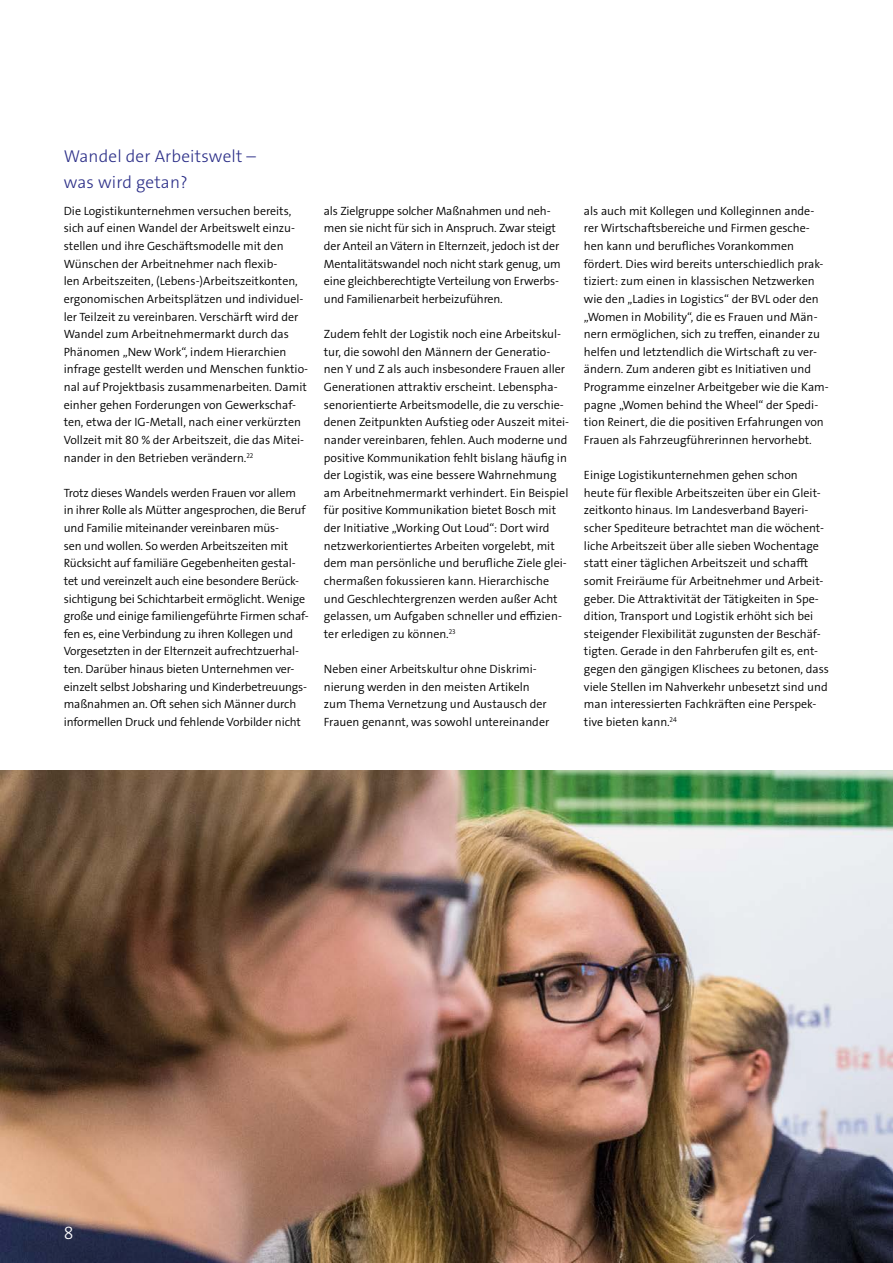
<style>
.page{position:relative;width:893px;height:1263px;background:#fff}
.page>*{position:absolute;margin:0;border:0;box-sizing:border-box;transform-origin:0 0}
.Seitenzahlen{font:18px "The Sans LP3 Lig";color:#fff}
.Unter-Überschrift_11{font:17.25px/26.4px "The Sans LP3 Lig";letter-spacing:.01em;color:#2c2f88}
.Norm_8_Text{font:12px/17.7px "The Sans LP4 Se Lig";color:#000}
</style>
<div class="page">
<img style="left:0;top:770px;width:893px;height:493px">
<p class="Unter-Überschrift_11" style="left:64px;top:143px;width:194px">Wandel der Arbeitswelt – was wird getan?</p>
<p class="Norm_8_Text" style="left:64px;top:202px;width:246px">Die Logistikunternehmen versuchen bereits, sich auf einen Wandel der Arbeitswelt einzu&shy;stellen und ihre Geschäftsmodelle mit den Wünschen der Arbeitnehmer nach flexib-<br>len Arbeitszeiten, (Lebens-)Arbeitszeitkonten, ergonomischen Arbeitsplätzen und individuel&shy;ler Teilzeit zu vereinbaren. Verschärft wird der Wandel zum Arbeitnehmermarkt durch das Phänomen „New Work“, indem Hierarchien infrage gestellt werden und Menschen funktio&shy;nal auf Projektbasis zusammenarbeiten. Damit einher gehen Forderungen von Gewerkschaf&shy;ten, etwa der IG-Metall, nach einer verkürzten Vollzeit mit 80 % der Arbeitszeit, die das Mitei&shy;nander in den Betrieben verändern.<sup>22</sup></p>
<p class="Norm_8_Text" style="left:64px;top:484px;width:246px">Trotz dieses Wandels werden Frauen vor allem in ihrer Rolle als Mütter angesprochen, die Beruf und Familie miteinander vereinbaren müs-<br>sen und wollen. So werden Arbeitszeiten mit Rücksicht auf familiäre Gegebenheiten gestal&shy;tet und vereinzelt auch eine besondere Berück&shy;sichtigung bei Schichtarbeit ermöglicht. Wenige große und einige familiengeführte Firmen schaf&shy;fen es, eine Verbindung zu ihren Kollegen und Vorgesetzten in der Elternzeit aufrechtzuerhal&shy;ten. Darüber hinaus bieten Unternehmen ver&shy;einzelt selbst Jobsharing und Kinderbetreuungs&shy;maßnahmen an. Oft sehen sich Männer durch informellen Druck und fehlende Vorbilder nicht</p>
<p class="Norm_8_Text" style="left:324px;top:202px;width:238px">als Zielgruppe solcher Maßnahmen und neh&shy;men sie nicht für sich in Anspruch. Zwar steigt der Anteil an Vätern in Elternzeit, jedoch ist der Mentalitätswandel noch nicht stark genug, um eine gleichberechtigte Verteilung von Erwerbs&shy;und Familienarbeit herbeizuführen.</p>
<p class="Norm_8_Text" style="left:324px;top:325px;width:247px">Zudem fehlt der Logistik noch eine Arbeitskul&shy;tur, die sowohl den Männern der Generatio&shy;nen Y und Z als auch insbesondere Frauen aller Generationen attraktiv erscheint. Lebenspha&shy;senorientierte Arbeitsmodelle, die zu verschie&shy;denen Zeitpunkten Aufstieg oder Auszeit mitei&shy;nander vereinbaren, fehlen. Auch moderne und positive Kommunikation fehlt bislang häufig in der Logistik, was eine bessere Wahrnehmung am Arbeitnehmermarkt verhindert. Ein Beispiel für positive Kommunikation bietet Bosch mit der Initiative „Working Out Loud“: Dort wird netzwerkorientiertes Arbeiten vorgelebt, mit dem man persönliche und berufliche Ziele glei&shy;chermaßen fokussieren kann. Hierarchische und Geschlechtergrenzen werden außer Acht gelassen, um Aufgaben schneller und effizien&shy;ter erledigen zu können.<sup>23</sup></p>
<p class="Norm_8_Text" style="left:324px;top:660px;width:227px">Neben einer Arbeitskultur ohne Diskrimi&shy;nierung werden in den meisten Artikeln zum Thema Vernetzung und Austausch der Frauen genannt, was sowohl untereinander</p>
<p class="Norm_8_Text" style="left:584px;top:202px;width:246px">als auch mit Kollegen und Kolleginnen ande&shy;rer Wirtschaftsbereiche und Firmen gesche&shy;hen kann und berufliches Vorankommen fördert. Dies wird bereits unterschiedlich prak&shy;tiziert: zum einen in klassischen Netzwerken wie den „Ladies in Logistics“ der BVL oder den „Women in Mobility“, die es Frauen und Män&shy;nern ermöglichen, sich zu treffen, einander zu helfen und letztendlich die Wirtschaft zu ver&shy;ändern. Zum anderen gibt es Initiativen und Programme einzelner Arbeitgeber wie die Kam&shy;pagne „Women behind the Wheel“ der Spedi&shy;tion Reinert, die die positiven Erfahrungen von Frauen als Fahrzeugführerinnen hervorhebt.</p>
<p class="Norm_8_Text" style="left:584px;top:466px;width:247px">Einige Logistikunternehmen gehen schon heute für flexible Arbeitszeiten über ein Gleit&shy;zeitkonto hinaus. Im Landesverband Bayeri&shy;scher Spediteure betrachtet man die wöchent&shy;liche Arbeitszeit über alle sieben Wochentage statt einer täglichen Arbeitszeit und schafft somit Freiräume für Arbeitnehmer und Arbeit&shy;geber. Die Attraktivität der Tätigkeiten in Spe&shy;dition, Transport und Logistik erhöht sich bei steigender Flexibilität zugunsten der Beschäf&shy;tigten. Gerade in den Fahrberufen gilt es, ent&shy;gegen den gängigen Klischees zu betonen, dass viele Stellen im Nahverkehr unbesetzt sind und man interessierten Fachkräften eine Perspek&shy;tive bieten kann.<sup>24</sup></p>
<p class="Seitenzahlen" style="left:64px;top:1221px;width:11px">8</p>
</div>
